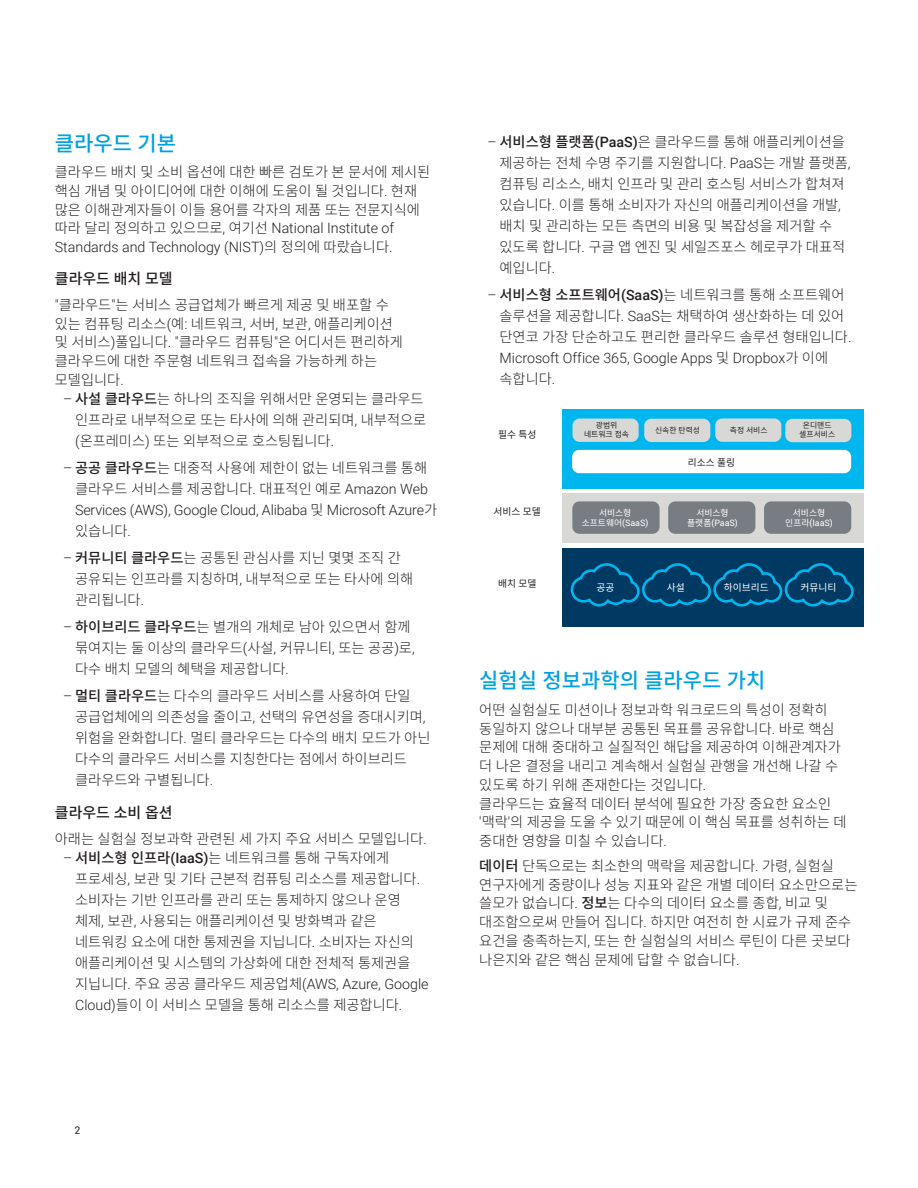
<style>
.page{position:relative;width:918px;height:1188px;background:#fff}
.page>*{position:absolute;margin:0;border:0;box-sizing:border-box;transform-origin:0 0}
.t1{font:500 21px "Noto Sans CJ Kkr";color:#00a1e3}
.t2{font:500 15px "Noto Sans CJ Kkr";color:#231f20}
.t3{font:300 14.25px/21px "Noto Sans CJ Kkr";color:#231f20}
.t4{font:300 14.25px/18.8px "Roboto";color:#231f20}
.t5{font:10.5px "Roboto";color:#231f20}
.t6{font:9.75px "Noto Sans CJ Kkr";color:#231f20}
.t7{font:9.75px "Noto Sans CJ Kkr";color:#fff}
.t8{font:8.7px "Roboto";color:#fff}
.t9{font:8.7px "Noto Sans CJ Kkr";color:#fff}
.t10{font:7.8px/8.7px "Noto Sans CJ Kkr";color:#231f20;text-align:center}
.s1{font-family:"Roboto"}
.s2{font-family:"Noto Sans CJ Kkr"}
.s3{font-weight:500}
.s4{font-family:"Roboto";font-weight:500}
</style>
<div class="page">
<div style="left:563px;top:409px;width:301px;height:80px;background:#00b6ef"></div>
<div style="left:573px;top:419px;width:66px;height:23px;background:#d8d9d7;border-radius:7px"></div>
<div style="left:572px;top:450px;width:279px;height:23px;background:#fff;border-radius:7px"></div>
<div style="left:563px;top:493px;width:301px;height:50px;background:#d8d9d7"></div>
<div style="left:563px;top:548px;width:301px;height:79px;background:#003a63"></div>
<div style="left:644px;top:419px;width:66px;height:23px;background:#d8d9d7;border-radius:7px"></div>
<div style="left:715px;top:418px;width:66px;height:24px;background:#d8d9d7;border-radius:7px"></div>
<div style="left:785px;top:419px;width:66px;height:23px;background:#d8d9d7;border-radius:7px"></div>
<div style="left:572px;top:501px;width:88px;height:33px;background:#787d83;border-radius:7px"></div>
<div style="left:764px;top:501px;width:87px;height:33px;background:#787d83;border-radius:7px"></div>
<div style="left:668px;top:501px;width:87px;height:33px;background:#787d83;border-radius:7px"></div>
<svg style="left:570px;top:563px;width:284px;height:44px"></svg>
<h1 class="t1" style="left:55px;top:131px;width:123px">클라우드 기본</h1>
<p class="t3" style="left:55px;top:163px;width:377px;line-height:18.8px">클라우드 배치 및 소비 옵션에 대한 빠른 검토가 본 문서에 제시된 핵심 개념 및 아이디어에 대한 이해에 도움이 될 것입니다<span class="s1">.</span> 현재 많은 이해관계자들이 이들 용어를 각자의 제품 또는 전문지식에</p>
<p class="t4" style="left:55px;top:219px;width:341px"><span class="s2">따라 달리 정의하고 있으므로</span>, <span class="s2">여기선</span> National Institute of<br>Standards and Technology (NIST)<span class="s2">의 정의에 따랐습니다</span>.</p>
<p class="t2" style="left:55px;top:270px;width:119px">클라우드 배치 모델</p>
<p class="t3" style="left:55px;top:296px;width:350px;line-height:18.8px"><span class="s1">"</span>클라우드<span class="s1">"</span>는 서비스 공급업체가 빠르게 제공 및 배포할 수 있는 컴퓨팅 리소스<span class="s1">(</span>예<span class="s1">:</span> 네트워크<span class="s1">,</span> 서버<span class="s1">,</span> 보관<span class="s1">,</span> 애플리케이션 및 서비스<span class="s1">)</span>풀입니다<span class="s1">. "</span>클라우드 컴퓨팅<span class="s1">"</span>은 어디서든 편리하게 클라우드에 대한 주문형 네트워크 접속을 가능하케 하는 모델입니다<span class="s1">.</span></p>
<p class="t3" style="left:75px;top:388px;width:353px;text-indent:-12px"><span class="s1">–</span> <span class="s3">사설 클라우드</span>는 하나의 조직을 위해서만 운영되는 클라우드 인프라로 내부적으로 또는 타사에 의해 관리되며<span class="s1">,</span> 내부적으로 <span class="s1">(</span>온프레미스<span class="s1">)</span> 또는 외부적으로 호스팅됩니다<span class="s1">.</span></p>
<p class="t3" style="left:63px;top:457px;width:366px;text-align:right"><span class="s1">–</span> <span class="s3">공공 클라우드</span>는 대중적 사용에 제한이 없는 네트워크를 통해 클라우드 서비스를 제공합니다<span class="s1">.</span> 대표적인 예로 <span class="s1">Amazon Web</span></p>
<p class="t4" style="left:75px;top:500px;width:364px">Services (AWS), Google Cloud, Alibaba <span class="s2">및</span> Microsoft Azure<span class="s2">가</span></p>
<p class="t3" style="left:75px;top:520px;width:57px">있습니다<span class="s1">.</span></p>
<p class="t3" style="left:75px;top:547px;width:340px;text-indent:-12px"><span class="s1">–</span> <span class="s3">커뮤니티 클라우드</span>는 공통된 관심사를 지닌 몇몇 조직 간 공유되는 인프라를 지칭하며<span class="s1">,</span> 내부적으로 또는 타사에 의해 관리됩니다<span class="s1">.</span></p>
<p class="t3" style="left:75px;top:616px;width:341px;text-indent:-12px"><span class="s1">–</span> <span class="s3">하이브리드 클라우드</span>는 별개의 개체로 남아 있으면서 함께 묶여지는 둘 이상의 클라우드<span class="s1">(</span>사설<span class="s1">,</span> 커뮤니티<span class="s1">,</span> 또는 공공<span class="s1">)</span>로<span class="s1">, </span>다수 배치 모델의 혜택을 제공합니다<span class="s1">.</span></p>
<p class="t3" style="left:75px;top:685px;width:357px;text-indent:-12px"><span class="s1">–</span> <span class="s3">멀티 클라우드</span>는 다수의 클라우드 서비스를 사용하여 단일 공급업체에의 의존성을 줄이고<span class="s1">,</span> 선택의 유연성을 증대시키며<span class="s1">, </span>위험을 완화합니다<span class="s1">.</span> 멀티 클라우드는 다수의 배치 모드가 아닌 다수의 클라우드 서비스를 지칭한다는 점에서 하이브리드 클라우드와 구별됩니다<span class="s1">.</span></p>
<p class="t2" style="left:55px;top:804px;width:119px">클라우드 소비 옵션</p>
<p class="t3" style="left:55px;top:829px;width:373px">아래는 실험실 정보과학 관련된 세 가지 주요 서비스 모델입니다<span class="s1">.</span></p>
<p class="t3" style="left:75px;top:848px;width:347px;text-indent:-12px"><span class="s1">–</span> <span class="s3">서비스형 인프라</span><span class="s4">(IaaS)</span>는 네트워크를 통해 구독자에게 프로세싱<span class="s1">,</span> 보관 및 기타 근본적 컴퓨팅 리소스를 제공합니다<span class="s1">. </span>소비자는 기반 인프라를 관리 또는 통제하지 않으나 운영 체제<span class="s1">,</span> 보관<span class="s1">,</span> 사용되는 애플리케이션 및 방화벽과 같은 네트워킹 요소에 대한 통제권을 지닙니다<span class="s1">.</span> 소비자는 자신의 애플리케이션 및 시스템의 가상화에 대한 전체적 통제권을</p>
<p class="t4" style="left:75px;top:974px;width:355px"><span class="s2">지닙니다</span>. <span class="s2">주요 공공 클라우드 제공업체</span>(AWS, Azure, Google</p>
<p class="t3" style="left:75px;top:995px;width:329px"><span class="s1">Cloud)</span>들이 이 서비스 모델을 통해 리소스를 제공합니다<span class="s1">.</span></p>
<p class="t3" style="left:500px;top:131px;width:353px;text-indent:-12px"><span class="s1">–</span> <span class="s3">서비스형 플랫폼</span><span class="s4">(PaaS)</span>은 클라우드를 통해 애플리케이션을 제공하는 전체 수명 주기를 지원합니다<span class="s1">. PaaS</span>는 개발 플랫폼<span class="s1">, </span>컴퓨팅 리소스<span class="s1">,</span> 배치 인프라 및 관리 호스팅 서비스가 합쳐져 있습니다<span class="s1">.</span> 이를 통해 소비자가 자신의 애플리케이션을 개발<span class="s1">, </span>배치 및 관리하는 모든 측면의 비용 및 복잡성을 제거할 수 있도록 합니다<span class="s1">.</span> 구글 앱 엔진 및 세일즈포스 헤로쿠가 대표적 예입니다<span class="s1">.</span></p>
<p class="t3" style="left:500px;top:284px;width:353px;text-indent:-12px"><span class="s1">–</span> <span class="s3">서비스형 소프트웨어</span><span class="s4">(SaaS)</span>는 네트워크를 통해 소프트웨어 솔루션을 제공합니다<span class="s1">. SaaS</span>는 채택하여 생산화하는 데 있어 단연코 가장 단순하고도 편리한 클라우드 솔루션 형태입니다<span class="s1">.</span></p>
<p class="t4" style="left:500px;top:348px;width:330px">Microsoft Office 365, Google Apps <span class="s2">및</span> Dropbox<span class="s2">가 이에</span></p>
<p class="t3" style="left:500px;top:368px;width:57px">속합니다<span class="s1">.</span></p>
<p class="t6" style="left:498px;top:429px;width:40px">필수 특성</p>
<p class="t10" style="left:584px;top:421px;width:46px">광범위 네트워크 접속</p>
<p class="t10" style="left:655px;top:426px;width:46px">신속한 탄력성</p>
<p class="t10" style="left:730px;top:426px;width:39px">측정 서비스</p>
<p class="t10" style="left:799px;top:421px;width:37px">온디맨드 셀프서비스</p>
<p class="t6" style="left:688px;top:456px;width:49px">리소스 풀링</p>
<p class="t6" style="left:494px;top:506px;width:49px">서비스 모델</p>
<p class="t6" style="left:498px;top:578px;width:40px">배치 모델</p>
<p class="t9" style="left:599px;top:508px;width:34px">서비스형</p>
<p class="t8" style="left:582px;top:517px;width:68px"><span class="s2">소프트웨어</span>(SaaS)</p>
<p class="t9" style="left:696px;top:508px;width:34px">서비스형</p>
<p class="t8" style="left:687px;top:517px;width:52px"><span class="s2">플랫폼</span>(PaaS)</p>
<p class="t9" style="left:793px;top:508px;width:34px">서비스형</p>
<p class="t8" style="left:785px;top:517px;width:49px"><span class="s2">인프라</span>(IaaS)</p>
<p class="t7" style="left:597px;top:582px;width:19px">공공</p>
<p class="t7" style="left:667px;top:582px;width:19px">사설</p>
<p class="t7" style="left:724px;top:582px;width:46px">하이브리드</p>
<p class="t7" style="left:801px;top:582px;width:37px">커뮤니티</p>
<h1 class="t1" style="left:479px;top:669px;width:288px">실험실 정보과학의 클라우드 가치</h1>
<p class="t3" style="left:479px;top:701px;width:369px;line-height:18.8px">어떤 실험실도 미션이나 정보과학 워크로드의 특성이 정확히 동일하지 않으나 대부분 공통된 목표를 공유합니다<span class="s1">.</span> 바로 핵심 문제에 대해 중대하고 실질적인 해답을 제공하여 이해관계자가 더 나은 결정을 내리고 계속해서 실험실 관행을 개선해 나갈 수 있도록 하기 위해 존재한다는 것입니다<span class="s1">.<br></span>클라우드는 효율적 데이터 분석에 필요한 가장 중요한 요소인 <span class="s1">'</span>맥락<span class="s1">'</span>의 제공을 도울 수 있기 때문에 이 핵심 목표를 성취하는 데 중대한 영향을 미칠 수 있습니다<span class="s1">.</span></p>
<p class="t3" style="left:479px;top:857px;width:380px;line-height:18.8px"><span class="s3">데이터</span> 단독으로는 최소한의 맥락을 제공합니다<span class="s1">.</span> 가령<span class="s1">,</span> 실험실 연구자에게 중량이나 성능 지표와 같은 개별 데이터 요소만으로는 쓸모가 없습니다<span class="s1">.</span> <span class="s3">정보</span>는 다수의 데이터 요소를 종합<span class="s1">,</span> 비교 및 대조함으로써 만들어 집니다<span class="s1">.</span> 하지만 여전히 한 시료가 규제 준수 요건을 충족하는지<span class="s1">,</span> 또는 한 실험실의 서비스 루틴이 다른 곳보다 나은지와 같은 핵심 문제에 답할 수 없습니다<span class="s1">.</span></p>
<p class="t5" style="left:75px;top:1123px;width:7px">2</p>
</div>
